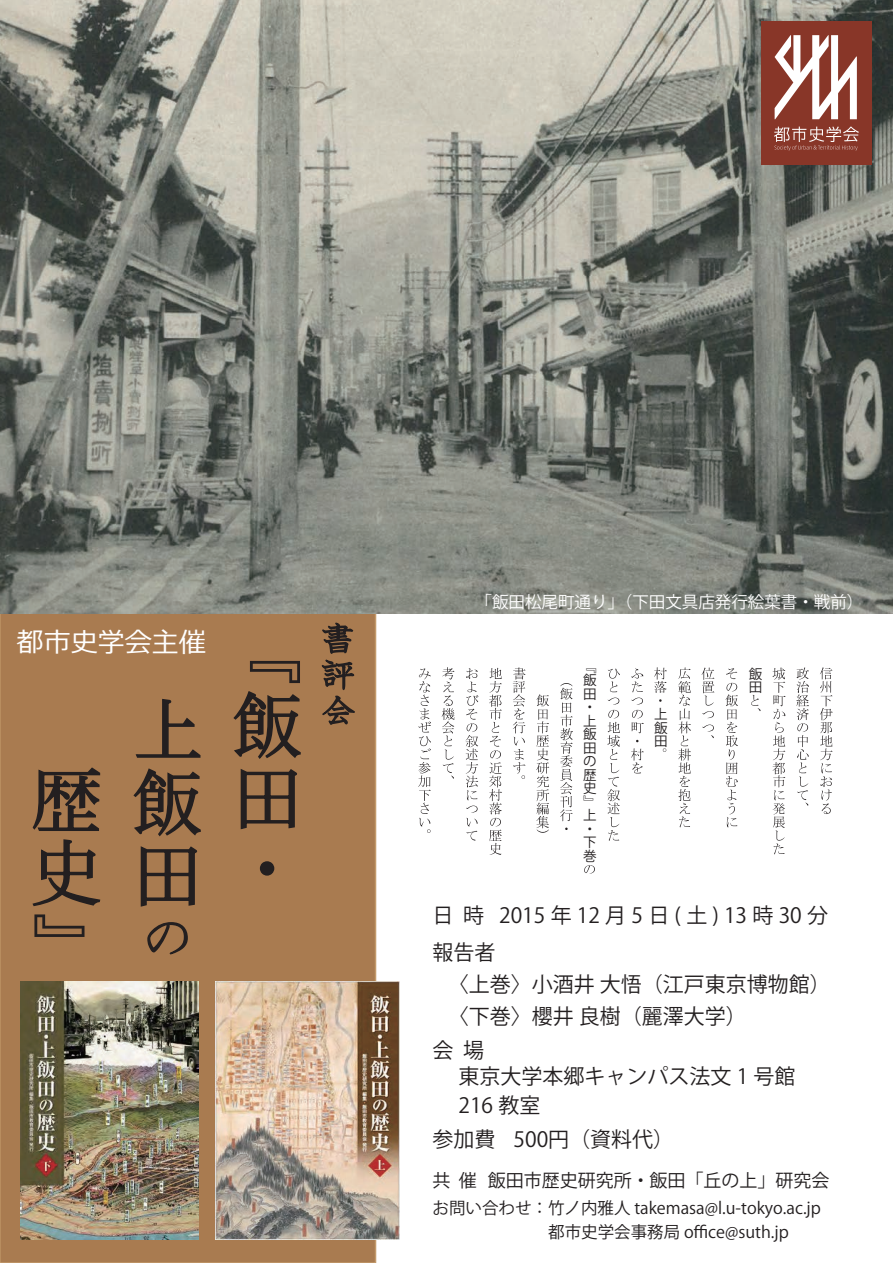
<style>
.page{position:relative;width:893px;height:1263px;background:#fff}
.page>*{position:absolute;margin:0;border:0;box-sizing:border-box;transform-origin:0 0}
.t1{font:27px "Meiryo";color:#fff}
.t2{font:21px/31.8px "Koz Go Pro";color:#231f20}
.t3{font:21px "Koz Go Pro";letter-spacing:.25em;color:#231f20}
.t4{font:18px "Koz Go Pro";color:#231f20}
.t5{font:16.5px/23.2px "Koz Go Pro";color:#231f20}
.t6{font:16.5px "Koz Go Pro";color:#fff}
.t7{font:13.5px "Koz Go Pro";color:#231f20}
</style>
<div class="page">
<div style="left:0;top:613px;width:376px;height:650px;background:#a97b50"></div>
<img style="left:216px;top:981px;width:184px;height:258px">
<img style="left:21px;top:982px;width:178px;height:257px">
<img style="left:0;top:0;width:893px;height:613px">
<svg style="left:232px;top:661px;width:69px;height:215px;background:#856243"></svg>
<svg style="left:132px;top:698px;width:70px;height:209px;background:#836142"></svg>
<svg style="left:31px;top:766px;width:70px;height:141px;background:#7b5b3f"></svg>
<svg style="left:34px;top:914px;width:51px;height:23px"></svg>
<svg style="left:321px;top:622px;width:35px;height:103px;background:#7c5c3f"></svg>
<svg style="left:147px;top:921px;width:42px;height:34px"></svg>
<svg style="left:820px;top:667px;width:13px;height:147px"></svg>
<svg style="left:796px;top:667px;width:13px;height:139px"></svg>
<svg style="left:772px;top:667px;width:14px;height:187px"></svg>
<svg style="left:751px;top:695px;width:9px;height:16px"></svg>
<svg style="left:725px;top:668px;width:13px;height:159px"></svg>
<svg style="left:701px;top:667px;width:13px;height:71px"></svg>
<svg style="left:678px;top:667px;width:13px;height:160px"></svg>
<svg style="left:654px;top:667px;width:13px;height:35px"></svg>
<svg style="left:631px;top:668px;width:13px;height:105px"></svg>
<svg style="left:607px;top:669px;width:13px;height:172px"></svg>
<svg style="left:584px;top:865px;width:11px;height:9px"></svg>
<svg style="left:560px;top:683px;width:13px;height:147px"></svg>
<svg style="left:536px;top:694px;width:13px;height:139px"></svg>
<svg style="left:513px;top:667px;width:12px;height:112px"></svg>
<svg style="left:489px;top:668px;width:13px;height:187px"></svg>
<svg style="left:466px;top:668px;width:12px;height:172px"></svg>
<svg style="left:442px;top:667px;width:12px;height:112px"></svg>
<svg style="left:418px;top:668px;width:13px;height:165px"></svg>
<div style="left:761px;top:21px;width:111px;height:143px;background:#883628"></div>
<svg style="left:775px;top:35px;width:82px;height:84px"></svg>
<svg style="left:774px;top:126px;width:85px;height:25px"></svg>
<p class="t1" style="left:17px;top:623px;width:190px">都市史学会主催</p>
<p class="t6" style="left:476px;top:591px;width:389px">「飯田松尾町通り」（下田文具店発行絵葉書・戦前）</p>
<p class="t7" style="left:583px;top:658px;width:15px">『</p>
<p class="t7" style="left:583px;top:672px;width:15px">飯</p>
<p class="t7" style="left:583px;top:685px;width:15px">田</p>
<p class="t7" style="left:583px;top:699px;width:15px">・</p>
<p class="t7" style="left:583px;top:712px;width:15px">上</p>
<p class="t7" style="left:583px;top:726px;width:15px">飯</p>
<p class="t7" style="left:583px;top:739px;width:15px">田</p>
<p class="t7" style="left:583px;top:753px;width:15px">の</p>
<p class="t7" style="left:583px;top:766px;width:15px">歴</p>
<p class="t7" style="left:583px;top:780px;width:15px">史</p>
<p class="t7" style="left:583px;top:793px;width:15px">』</p>
<p class="t7" style="left:583px;top:807px;width:15px">上</p>
<p class="t7" style="left:583px;top:820px;width:15px">・</p>
<p class="t7" style="left:583px;top:834px;width:15px">下</p>
<p class="t7" style="left:583px;top:847px;width:15px">巻</p>
<p class="t7" style="left:654px;top:705px;width:15px">上</p>
<p class="t7" style="left:654px;top:719px;width:15px">飯</p>
<p class="t7" style="left:654px;top:732px;width:15px">田</p>
<p class="t7" style="left:749px;top:665px;width:15px">飯</p>
<p class="t7" style="left:749px;top:678px;width:15px">田</p>
<p class="t3" style="left:432px;top:902px;width:397px">日 時 2015年12月5日(土) 13時30分</p>
<p class="t2" style="left:448px;top:937px;width:384px;text-indent:-15px">報告者<br>〈上巻〉小酒井 大悟（江戸東京博物館）〈下巻〉櫻井 良樹（麗澤大学）</p>
<p class="t2" style="left:458px;top:1038px;width:339px;line-height:26px;text-indent:-26px">会 場<br>東京大学本郷キャンパス法文 1 号館</p>
<p class="t2" style="left:432px;top:1089px;width:243px;line-height:34px;text-indent:26px">216 教室<br>参加費 500円（資料代）</p>
<p class="t4" style="left:433px;top:1168px;width:399px">共 催飯田市歴史研究所・飯田「丘の上」研究会</p>
<p class="t5" style="left:548px;top:1197px;width:274px;text-indent:-116px">お問い合わせ：竹ノ内雅人 takemasa@l.u-tokyo.ac.jp都市史学会事務局 office@suth.jp</p>
</div>
